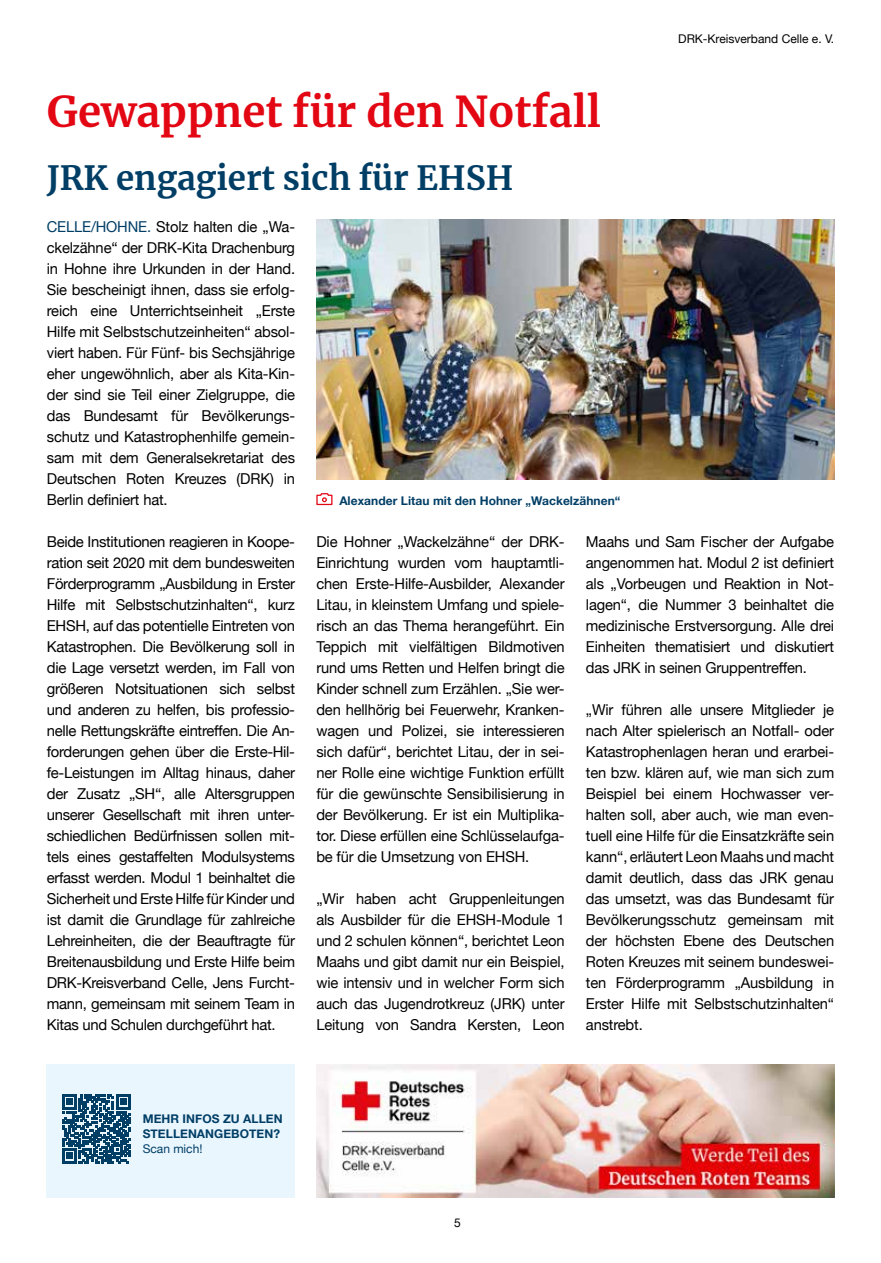
<style>
.page{position:relative;width:881px;height:1263px;background:#fff}
.page>*{position:absolute;margin:0;border:0;box-sizing:border-box;transform-origin:0 0}
.t1{font:700 42px "Merriweather";color:#e30613}
.t2{font:700 33px "Merriweather";color:#003e66}
.t3{font:15px/21px "Helvetica Neue";letter-spacing:-.01em;color:#000;text-align:justify}
.t4{font:700 12px/15px "Helvetica Neue";letter-spacing:.005em;color:#003e66}
.t5{font:12px "Helvetica Neue";color:#000}
.t6{font:12px "Helvetica Neue";color:#003e66}
.s1{color:#003e66}
</style>
<div class="page">
<img style="left:316px;top:219px;width:517px;height:260px">
<svg style="left:316px;top:493px;width:17px;height:13px"></svg>
<img style="left:316px;top:1064px;width:517px;height:134px">
<div style="left:47px;top:1064px;width:248px;height:134px;background:#eaf6fe"></div>
<svg style="left:62px;top:1095px;width:68px;height:68px"></svg>
<p class="t5" style="left:678px;top:30px;width:157px">DRK-Kreisverband Celle e. V.</p>
<h1 class="t1" style="left:47px;top:83px;width:555px">Gewappnet für den Notfall</h1>
<h2 class="t2" style="left:47px;top:155px;width:468px">JRK engagiert sich für EHSH</h2>
<p class="t3" style="left:47px;top:217px;width:250px"><span class="s1">CELLE/HOHNE.</span> Stolz halten die „Wa&shy;ckelzähne“ der DRK-Kita Drachenburg in Hohne ihre Urkunden in der Hand.<br>Sie bescheinigt ihnen, dass sie erfolg&shy;reich eine Unterrichtseinheit „Erste Hilfe mit Selbstschutzeinheiten“ absol&shy;viert haben. Für Fünf- bis Sechsjährige eher ungewöhnlich, aber als Kita-Kin&shy;der sind sie Teil einer Zielgruppe, die das Bundesamt für Bevölkerungs&shy;schutz und Katastrophenhilfe gemein&shy;sam mit dem Generalsekretariat des Deutschen Roten Kreuzes (DRK) in Berlin definiert hat.</p>
<p class="t3" style="left:47px;top:532px;width:250px">Beide Institutionen reagieren in Koope&shy;ration seit 2020 mit dem bundesweiten Förderprogramm „Ausbildung in Erster Hilfe mit Selbstschutzinhalten“, kurz EHSH, auf das potentielle Eintreten von Katastrophen. Die Bevölkerung soll in die Lage versetzt werden, im Fall von größeren Notsituationen sich selbst und anderen zu helfen, bis professio&shy;nelle Rettungskräfte eintreffen. Die An&shy;forderungen gehen über die Erste-Hil&shy;fe-Leistungen im Alltag hinaus, daher der Zusatz „SH“, alle Altersgruppen unserer Gesellschaft mit ihren unter&shy;schiedlichen Bedürfnissen sollen mit&shy;tels eines gestaffelten Modulsystems erfasst werden. Modul 1 beinhaltet die Sicherheit und Erste Hilfe für Kinder und ist damit die Grundlage für zahlreiche Lehreinheiten, die der Beauftragte für Breitenausbildung und Erste Hilfe beim DRK-Kreisverband Celle, Jens Furcht&shy;mann, gemeinsam mit seinem Team in Kitas und Schulen durchgeführt hat.</p>
<p class="t3" style="left:316px;top:532px;width:250px">Die Hohner „Wackelzähne“ der DRK-Einrichtung wurden vom hauptamtli&shy;chen Erste-Hilfe-Ausbilder, Alexander Litau, in kleinstem Umfang und spiele&shy;risch an das Thema herangeführt. Ein Teppich mit vielfältigen Bildmotiven rund ums Retten und Helfen bringt die Kinder schnell zum Erzählen. „Sie wer&shy;den hellhörig bei Feuerwehr, Kranken&shy;wagen und Polizei, sie interessieren sich dafür“, berichtet Litau, der in sei&shy;ner Rolle eine wichtige Funktion erfüllt für die gewünschte Sensibilisierung in der Bevölkerung. Er ist ein Multiplika&shy;tor. Diese erfüllen eine Schlüsselaufga&shy;be für die Umsetzung von EHSH.</p>
<p class="t4" style="left:339px;top:494px;width:282px">Alexander Litau mit den Hohner „Wackelzähnen“</p>
<p class="t3" style="left:585px;top:532px;width:250px">Maahs und Sam Fischer der Aufgabe angenommen hat. Modul 2 ist definiert als „Vorbeugen und Reaktion in Not&shy;lagen“, die Nummer 3 beinhaltet die medizinische Erstversorgung. Alle drei Einheiten thematisiert und diskutiert das JRK in seinen Gruppentreffen.</p>
<p class="t3" style="left:585px;top:700px;width:250px">„Wir führen alle unsere Mitglieder je nach Alter spielerisch an Notfall- oder Katastrophenlagen heran und erarbei&shy;ten bzw. klären auf, wie man sich zum Beispiel bei einem Hochwasser ver&shy;halten soll, aber auch, wie man even&shy;tuell eine Hilfe für die Einsatzkräfte sein kann“, erläutert Leon Maahs und macht damit deutlich, dass das JRK genau das umsetzt, was das Bundesamt für Bevölkerungsschutz gemeinsam mit der höchsten Ebene des Deutschen Roten Kreuzes mit seinem bundeswei&shy;ten Förderprogramm „Ausbildung in Erster Hilfe mit Selbstschutzinhalten“ anstrebt.</p>
<p class="t3" style="left:316px;top:889px;width:250px">„Wir haben acht Gruppenleitungen als Ausbilder für die EHSH-Module 1 und 2 schulen können“, berichtet Leon Maahs und gibt damit nur ein Beispiel, wie intensiv und in welcher Form sich auch das Jugendrotkreuz (JRK) unter Leitung von Sandra Kersten, Leon</p>
<p class="t4" style="left:143px;top:1111px;width:141px">MEHR INFOS ZU ALLEN<br>STELLENANGEBOTEN?</p>
<p class="t6" style="left:143px;top:1140px;width:61px">Scan mich!</p>
<p class="t5" style="left:454px;top:1214px;width:8px">5</p>
</div>
